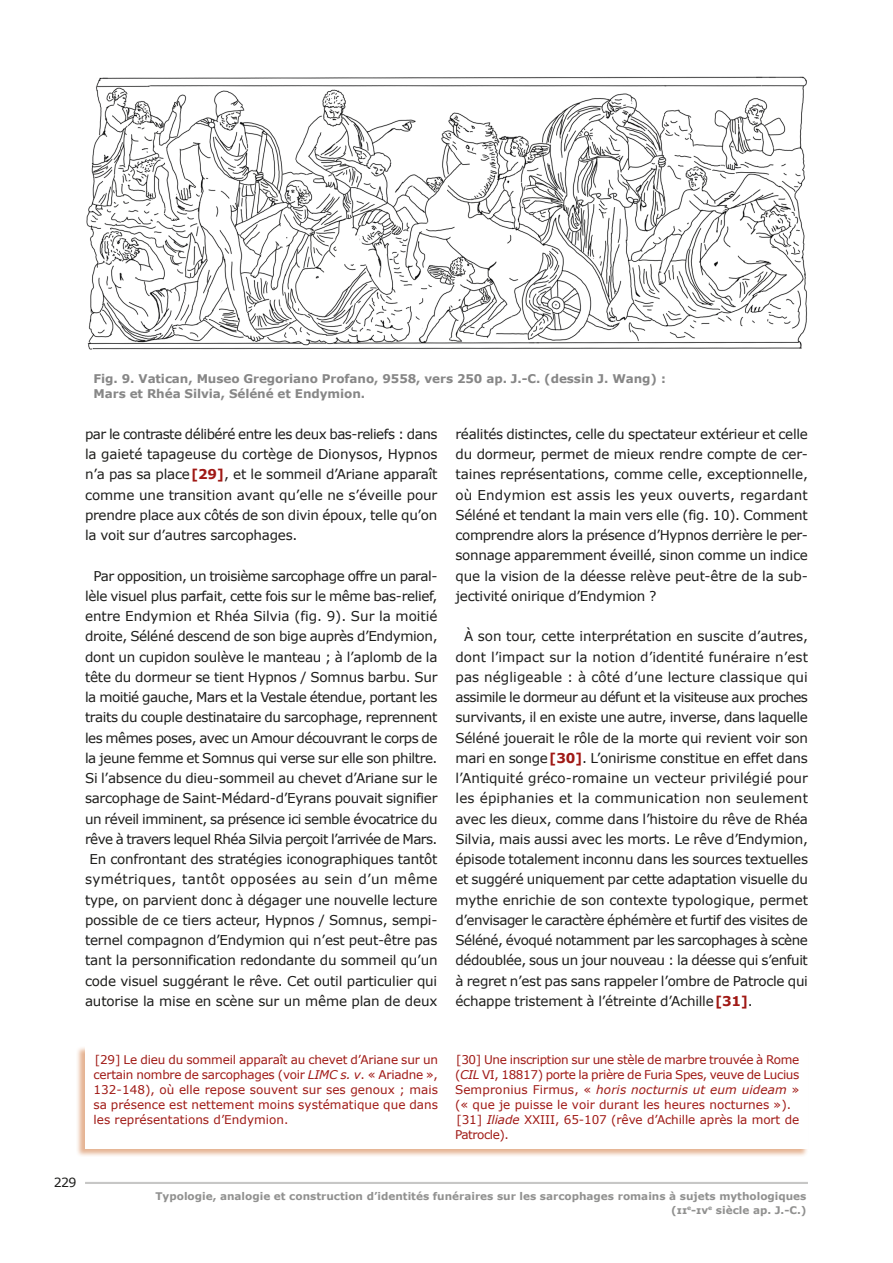
<style>
.page{position:relative;width:893px;height:1263px;background:#fff}
.page>*{position:absolute;margin:0;border:0;box-sizing:border-box;transform-origin:0 0}
.t1{font:13.5px/20.2px "Verdana";letter-spacing:-.015em;color:#1d1d1b;text-align:justify}
.t2{font:12.6px "Verdana";color:#1d1d1b}
.t3{font:12px/15px "Verdana";letter-spacing:-.01em;color:#a01915;text-align:justify}
.t4{font:700 12px/15px "Verdana";letter-spacing:-.005em;color:#878787}
.t5{font:700 10.5px/13.5px "Verdana";color:#919190;text-align:right}
.s1{font-weight:700;color:#a01915}
.s2{font-style:italic}
</style>
<div class="page">
<hr style="left:85px;top:1182px;width:723px;height:2px;background:#c7c7c6">
<div style="left:76px;top:1045px;width:732px;height:112px;background:#cc6928;opacity:.5"></div>
<div style="left:85px;top:1046px;width:723px;height:102px;background:#fff"></div>
<img style="left:86px;top:77px;width:721px;height:273px">
<p class="t4" style="left:94px;top:371px;width:574px">Fig. 9. Vatican, Museo Gregoriano Profano, 9558, vers 250 ap. J.-C. (dessin J. Wang) :<br>Mars et Rhéa Silvia, Séléné et Endymion.</p>
<p class="t1" style="left:85px;top:424px;width:354px">par le contraste délibéré entre les deux bas-reliefs : dans la gaieté tapageuse du cortège de Dionysos, Hypnos n’a pas sa place<span class="s1">[29]</span>, et le sommeil d’Ariane apparaît comme une transition avant qu’elle ne s’éveille pour prendre place aux côtés de son divin époux, telle qu’on la voit sur d’autres sarcophages.</p>
<p class="t1" style="left:85px;top:565px;width:354px;text-align:right">Par opposition, un troisième sarcophage offre un paral&shy;lèle visuel plus parfait, cette fois sur le même bas-relief, entre Endymion et Rhéa Silvia (fig. 9). Sur la moitié droite, Séléné descend de son bige auprès d’Endymion, dont un cupidon soulève le manteau ; à l’aplomb de la tête du dormeur se tient Hypnos / Somnus barbu. Sur la moitié gauche, Mars et la Vestale étendue, portant les traits du couple destinataire du sarcophage, reprennent les mêmes poses, avec un Amour découvrant le corps de la jeune femme et Somnus qui verse sur elle son philtre.<br>Si l’absence du dieu-sommeil au chevet d’Ariane sur le sarcophage de Saint-Médard-d’Eyrans pouvait signifier un réveil imminent, sa présence ici semble évocatrice du rêve à travers lequel Rhéa Silvia perçoit l’arrivée de Mars.<br>En confrontant des stratégies iconographiques tantôt symétriques, tantôt opposées au sein d’un même type, on parvient donc à dégager une nouvelle lecture possible de ce tiers acteur, Hypnos / Somnus, sempi&shy;ternel compagnon d’Endymion qui n’est peut-être pas tant la personnification redondante du sommeil qu’un code visuel suggérant le rêve. Cet outil particulier qui autorise la mise en scène sur un même plan de deux</p>
<p class="t1" style="left:455px;top:424px;width:354px">réalités distinctes, celle du spectateur extérieur et celle du dormeur, permet de mieux rendre compte de cer&shy;taines représentations, comme celle, exceptionnelle, où Endymion est assis les yeux ouverts, regardant Séléné et tendant la main vers elle (fig. 10). Comment comprendre alors la présence d’Hypnos derrière le per&shy;sonnage apparemment éveillé, sinon comme un indice que la vision de la déesse relève peut-être de la sub&shy;jectivité onirique d’Endymion ?</p>
<p class="t1" style="left:455px;top:626px;width:354px;text-indent:9px">À son tour, cette interprétation en suscite d’autres, dont l’impact sur la notion d’identité funéraire n’est pas négligeable : à côté d’une lecture classique qui assimile le dormeur au défunt et la visiteuse aux proches survivants, il en existe une autre, inverse, dans laquelle Séléné jouerait le rôle de la morte qui revient voir son mari en songe<span class="s1">[30]</span>. L’onirisme constitue en effet dans l’Antiquité gréco-romaine un vecteur privilégié pour les épiphanies et la communication non seulement avec les dieux, comme dans l’histoire du rêve de Rhéa Silvia, mais aussi avec les morts. Le rêve d’Endymion, épisode totalement inconnu dans les sources textuelles et suggéré uniquement par cette adaptation visuelle du mythe enrichie de son contexte typologique, permet d’envisager le caractère éphémère et furtif des visites de Séléné, évoqué notamment par les sarcophages à scène dédoublée, sous un jour nouveau : la déesse qui s’enfuit à regret n’est pas sans rappeler l’ombre de Patrocle qui échappe tristement à l’étreinte d’Achille<span class="s1">[31]</span>.</p>
<p class="t2" style="left:54px;top:1173px;width:24px">229</p>
<p class="t3" style="left:94px;top:1052px;width:346px">[29] Le dieu du sommeil apparaît au chevet d’Ariane sur un certain nombre de sarcophages (voir <span class="s2">LIMC s. v</span>. « Ariadne », 132-148), où elle repose souvent sur ses genoux ; mais sa présence est nettement moins systématique que dans les représentations d’Endymion.</p>
<p class="t3" style="left:455px;top:1052px;width:346px;text-align:left">[30] Une inscription sur une stèle de marbre trouvée à Rome (<span class="s2">CIL</span> VI, 18817) porte la prière de Furia Spes, veuve de Lucius Sempronius Firmus, « <span class="s2">horis nocturnis ut eum uideam</span> » (« que je puisse le voir durant les heures nocturnes »). [31] <span class="s2">Iliade</span> XXIII, 65-107 (rêve d’Achille après la mort de Patrocle).</p>
<p class="t5" style="left:155px;top:1189px;width:652px">Typologie, analogie et construction d’identités funéraires sur les sarcophages romains à sujets mythologiques (ii<sup>e</sup>-iv<sup>e</sup> siècle ap. J.-C.)</p>
</div>
